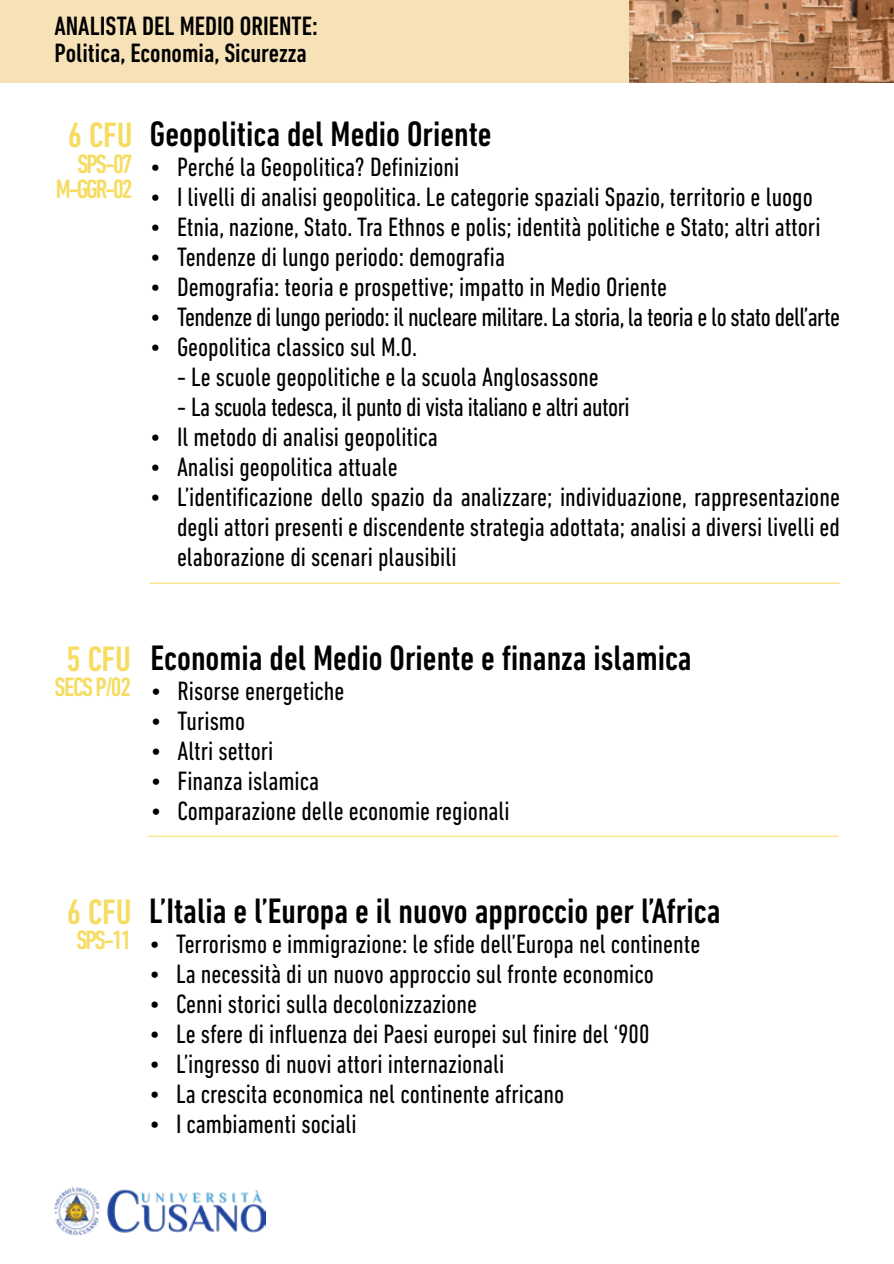
<style>
.page{position:relative;width:894px;height:1264px;background:#fff}
.page>*{position:absolute;margin:0;border:0;box-sizing:border-box;transform-origin:0 0}
.t1{font:500 condensed 36px "DIN Next LT Pro";color:#000}
.t2{font:500 condensed 36px "DIN Next LT Pro";color:#f6dc61}
.t3{font:condensed 27px/30px "DIN Next LT Pro";color:#000;text-align:justify}
.t4{font:condensed 27px "DIN Next LT Pro";letter-spacing:-.02em;color:#000}
.t5{font:500 condensed 27px/27px "DIN Next LT Pro";color:#000}
.t6{font:500 condensed 27px/25.5px "DIN Next LT Pro";letter-spacing:-.075em;color:#f6dc61;text-align:right}
</style>
<div class="page">
<img style="left:54px;top:1187px;width:211px;height:47px">
<div style="left:0;top:0;width:893px;height:83px;background:#f7e1b7"></div>
<img style="left:630px;top:0;width:263px;height:83px">
<hr style="left:149px;top:583px;width:690px;height:1px;background:#f6dd63">
<hr style="left:148px;top:835px;width:690px;height:1px;background:#f6dd63">
<p class="t5" style="left:54px;top:12px;width:265px">ANALISTA DEL MEDIO ORIENTE:<br>Politica, Economia, Sicurezza</p>
<h1 class="t2" style="left:68px;top:115px;width:66px">6 CFU</h1>
<p class="t6" style="left:56px;top:151px;width:78px">SPS-07<br>M-GGR-02</p>
<h1 class="t1" style="left:150px;top:114px;width:343px">Geopolitica del Medio Oriente</h1>
<p class="t3" style="left:150px;top:152px;width:311px">• Perché la Geopolitica? Definizioni</p>
<p class="t3" style="left:150px;top:182px;width:664px">• I livelli di analisi geopolitica. Le categorie spaziali Spazio, territorio e luogo</p>
<p class="t3" style="left:150px;top:212px;width:672px">• Etnia, nazione, Stato. Tra Ethnos e polis; identità politiche e Stato; altri attori</p>
<p class="t3" style="left:150px;top:242px;width:356px">• Tendenze di lungo periodo: demografia</p>
<p class="t3" style="left:150px;top:272px;width:518px">• Demografia: teoria e prospettive; impatto in Medio Oriente</p>
<p class="t4" style="left:150px;top:302px;width:691px">• Tendenze di lungo periodo: il nucleare militare. La storia, la teoria e lo stato dell’arte</p>
<p class="t3" style="left:150px;top:332px;width:268px">• Geopolitica classico sul M.O.</p>
<p class="t3" style="left:177px;top:362px;width:423px">- Le scuole geopolitiche e la scuola Anglosassone</p>
<p class="t4" style="left:177px;top:392px;width:454px">- La scuola tedesca, il punto di vista italiano e altri autori</p>
<p class="t3" style="left:150px;top:422px;width:289px">• Il metodo di analisi geopolitica</p>
<p class="t3" style="left:150px;top:452px;width:249px">• Analisi geopolitica attuale</p>
<p class="t3" style="left:177px;top:482px;width:664px;text-indent:-27px">• L’identificazione dello spazio da analizzare; individuazione, rappresentazione degli attori presenti e discendente strategia adottata; analisi a diversi livelli ed elaborazione di scenari plausibili</p>
<h1 class="t2" style="left:66px;top:638px;width:66px">5 CFU</h1>
<p class="t6" style="left:54px;top:674px;width:78px">SECS P/02</p>
<h1 class="t1" style="left:150px;top:637px;width:542px">Economia del Medio Oriente e finanza islamica</h1>
<p class="t3" style="left:150px;top:675px;width:195px">• Risorse energetiche</p>
<p class="t3" style="left:150px;top:705px;width:96px">• Turismo</p>
<p class="t3" style="left:150px;top:735px;width:124px">• Altri settori</p>
<p class="t3" style="left:150px;top:765px;width:170px">• Finanza islamica</p>
<p class="t3" style="left:150px;top:795px;width:361px">• Comparazione delle economie regionali</p>
<h1 class="t2" style="left:67px;top:891px;width:66px">6 CFU</h1>
<p class="t6" style="left:76px;top:927px;width:57px">SPS-11</p>
<h1 class="t1" style="left:149px;top:890px;width:573px">L’Italia e l’Europa e il nuovo approccio per l’Africa</h1>
<p class="t3" style="left:149px;top:928px;width:552px">• Terrorismo e immigrazione: le sfide dell’Europa nel continente</p>
<p class="t3" style="left:149px;top:958px;width:506px">• La necessità di un nuovo approccio sul fronte economico</p>
<p class="t3" style="left:149px;top:988px;width:329px">• Cenni storici sulla decolonizzazione</p>
<p class="t3" style="left:149px;top:1018px;width:502px">• Le sfere di influenza dei Paesi europei sul finire del ‘900</p>
<p class="t3" style="left:149px;top:1048px;width:356px">• L’ingresso di nuovi attori internazionali</p>
<p class="t3" style="left:149px;top:1078px;width:416px">• La crescita economica nel continente africano</p>
<p class="t3" style="left:149px;top:1108px;width:209px">• I cambiamenti sociali</p>
</div>
